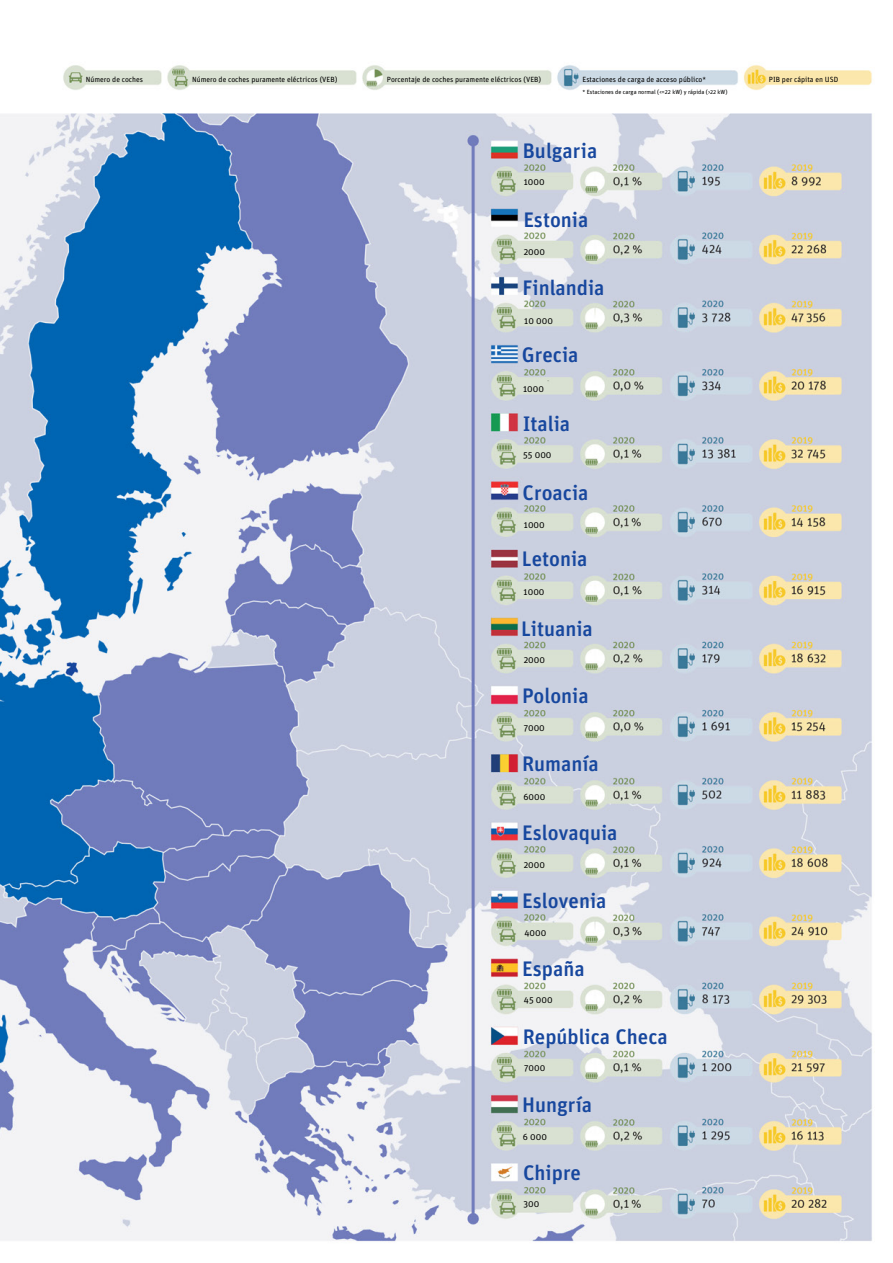
<style>
.page{position:relative;width:893px;height:1263px;background:#fff}
.page>*{position:absolute;margin:0;border:0;box-sizing:border-box;transform-origin:0 0}
.t1{font:500 21px "Unit OT";color:#17479e}
.t2{font:9px "Unit OT";color:#000}
.t3{font:7.5px "Unit OT";color:#000}
.t4{font:6px "Unit OT";color:#000}
</style>
<div class="page">
<img style="left:0;top:65px;width:872px;height:1177px">
<p class="t3" style="left:86px;top:75px;width:59px">Número de coches</p>
<p class="t3" style="left:192px;top:75px;width:147px">Número de coches puramente eléctricos (VEB)</p>
<p class="t3" style="left:387px;top:74px;width:156px">Porcentaje de coches puramente eléctricos (VEB)</p>
<p class="t3" style="left:582px;top:74px;width:125px">Estaciones de carga de acceso público*</p>
<p class="t4" style="left:582px;top:88px;width:146px">* Estaciones de carga normal (&lt;=22 kW) y rápida (&gt;22 kW)</p>
<h1 class="t1" style="left:523px;top:138px;width:76px">Bulgaria</h1>
<p class="t2" style="left:524px;top:177px;width:22px">1000</p>
<h1 class="t1" style="left:523px;top:206px;width:66px">Estonia</h1>
<p class="t2" style="left:524px;top:246px;width:23px">2000</p>
<h1 class="t1" style="left:522px;top:274px;width:84px">Finlandia</h1>
<p class="t2" style="left:524px;top:315px;width:30px">10 000</p>
<h1 class="t1" style="left:522px;top:342px;width:58px">Grecia</h1>
<p class="t2" style="left:523px;top:383px;width:22px">1000</p>
<h1 class="t1" style="left:523px;top:410px;width:49px">Italia</h1>
<p class="t2" style="left:523px;top:449px;width:30px">55 000</p>
<h1 class="t1" style="left:523px;top:479px;width:67px">Croacia</h1>
<p class="t2" style="left:524px;top:519px;width:22px">1000</p>
<h1 class="t1" style="left:522px;top:545px;width:67px">Letonia</h1>
<p class="t2" style="left:524px;top:586px;width:22px">1000</p>
<h1 class="t1" style="left:521px;top:615px;width:73px">Lituania</h1>
<p class="t2" style="left:524px;top:654px;width:23px">2000</p>
<h1 class="t1" style="left:522px;top:682px;width:68px">Polonia</h1>
<p class="t2" style="left:524px;top:722px;width:23px">7000</p>
<h1 class="t1" style="left:522px;top:750px;width:78px">Rumanía</h1>
<p class="t2" style="left:523px;top:791px;width:23px">6000</p>
<h1 class="t1" style="left:522px;top:820px;width:97px">Eslovaquia</h1>
<p class="t2" style="left:524px;top:859px;width:23px">2000</p>
<h1 class="t1" style="left:522px;top:887px;width:86px">Eslovenia</h1>
<p class="t2" style="left:524px;top:927px;width:23px">4000</p>
<h1 class="t1" style="left:522px;top:955px;width:64px">España</h1>
<p class="t2" style="left:524px;top:994px;width:30px">45 000</p>
<h1 class="t1" style="left:523px;top:1023px;width:146px">República Checa</h1>
<p class="t2" style="left:524px;top:1062px;width:23px">7000</p>
<h1 class="t1" style="left:522px;top:1091px;width:72px">Hungría</h1>
<p class="t2" style="left:523px;top:1131px;width:26px">6 000</p>
<h1 class="t1" style="left:523px;top:1159px;width:59px">Chipre</h1>
<p class="t2" style="left:524px;top:1198px;width:17px">300</p>
<p class="t3" style="left:769px;top:75px;width:71px">PIB per cápita en USD</p>
</div>
